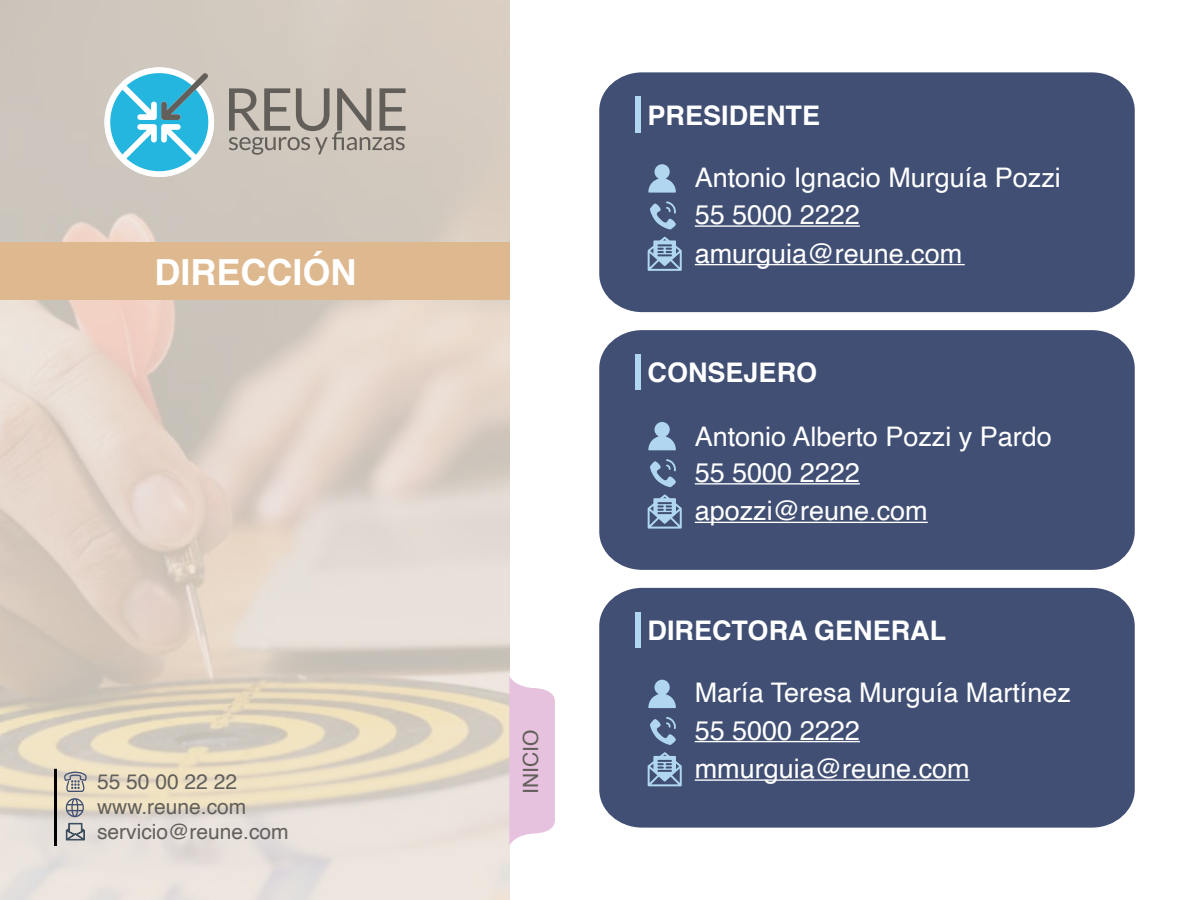
<style>
.page{position:relative;width:1200px;height:900px;background:#fff}
.page>*{position:absolute;margin:0;border:0;box-sizing:border-box;transform-origin:0 0}
.t1{font:700 36px "Helvetica";color:#fff}
.t2{font:27px "Helvetica";color:#fff}
.t3{font:700 27px "Helvetica";color:#fff}
.t4{font:21px/25.2px "Helvetica";color:#625f5b}
</style>
<div class="page">
<div style="left:599px;top:72px;width:536px;height:240px;background:#404f73"></div>
<div style="left:599px;top:588px;width:536px;height:240px;background:#404f73"></div>
<div style="left:599px;top:330px;width:536px;height:240px;background:#404f73"></div>
<div style="left:635px;top:97px;width:6px;height:36px;background:#b0d6f0"></div>
<div style="left:635px;top:612px;width:6px;height:36px;background:#b0d6f0"></div>
<div style="left:635px;top:354px;width:6px;height:36px;background:#b0d6f0"></div>
<svg style="left:648px;top:164px;width:28px;height:29px"></svg>
<svg style="left:648px;top:680px;width:28px;height:28px"></svg>
<svg style="left:648px;top:422px;width:28px;height:28px"></svg>
<svg style="left:648px;top:237px;width:34px;height:34px"></svg>
<svg style="left:648px;top:752px;width:34px;height:34px"></svg>
<svg style="left:648px;top:494px;width:34px;height:35px"></svg>
<svg style="left:650px;top:201px;width:27px;height:28px"></svg>
<svg style="left:650px;top:717px;width:27px;height:28px"></svg>
<svg style="left:650px;top:459px;width:27px;height:28px"></svg>
<hr style="left:695px;top:264px;width:270px;height:1px;background:#fff">
<hr style="left:695px;top:779px;width:275px;height:2px;background:#fff">
<hr style="left:695px;top:522px;width:233px;height:1px;background:#fff">
<hr style="left:695px;top:225px;width:165px;height:2px;background:#fff">
<hr style="left:695px;top:741px;width:165px;height:1px;background:#fff">
<hr style="left:695px;top:483px;width:165px;height:2px;background:#fff">
<svg style="left:0;top:0;width:509px;height:900px"></svg>
<svg style="left:229px;top:88px;width:177px;height:67px"></svg>
<svg style="left:105px;top:67px;width:109px;height:110px"></svg>
<svg style="left:509px;top:676px;width:46px;height:170px"></svg>
<div style="left:0;top:242px;width:509px;height:58px;background:#deb88f"></div>
<svg style="left:64px;top:772px;width:23px;height:20px"></svg>
<svg style="left:66px;top:798px;width:18px;height:19px"></svg>
<svg style="left:66px;top:823px;width:19px;height:17px"></svg>
<div style="left:54px;top:769px;width:3px;height:77px;border:2px solid #000"></div>
<h1 class="t1" style="left:155px;top:244px;width:203px">DIRECCIÓN</h1>
<p class="t4" style="left:97px;top:769px;width:193px">55 50 00 22 22 www.reune.com servicio@reune.com</p>
<p class="t4" style="left:519px;top:794px;width:66px;rotate:-90deg">INICIO</p>
<p class="t3" style="left:648px;top:93px;width:174px">PRESIDENTE</p>
<p class="t2" style="left:695px;top:156px;width:368px">Antonio Ignacio Murguía Pozzi</p>
<p class="t2" style="left:695px;top:194px;width:167px">55 5000 2222</p>
<p class="t2" style="left:695px;top:232px;width:269px">amurguia@reune.com</p>
<p class="t3" style="left:648px;top:351px;width:171px">CONSEJERO</p>
<p class="t2" style="left:695px;top:416px;width:359px">Antonio Alberto Pozzi y Pardo</p>
<p class="t2" style="left:695px;top:452px;width:167px">55 5000 2222</p>
<p class="t2" style="left:695px;top:490px;width:234px">apozzi@reune.com</p>
<p class="t3" style="left:648px;top:609px;width:300px">DIRECTORA GENERAL</p>
<p class="t2" style="left:695px;top:672px;width:378px">María Teresa Murguía Martínez</p>
<p class="t2" style="left:695px;top:709px;width:167px">55 5000 2222</p>
<p class="t2" style="left:695px;top:748px;width:276px">mmurguia@reune.com</p>
</div>
